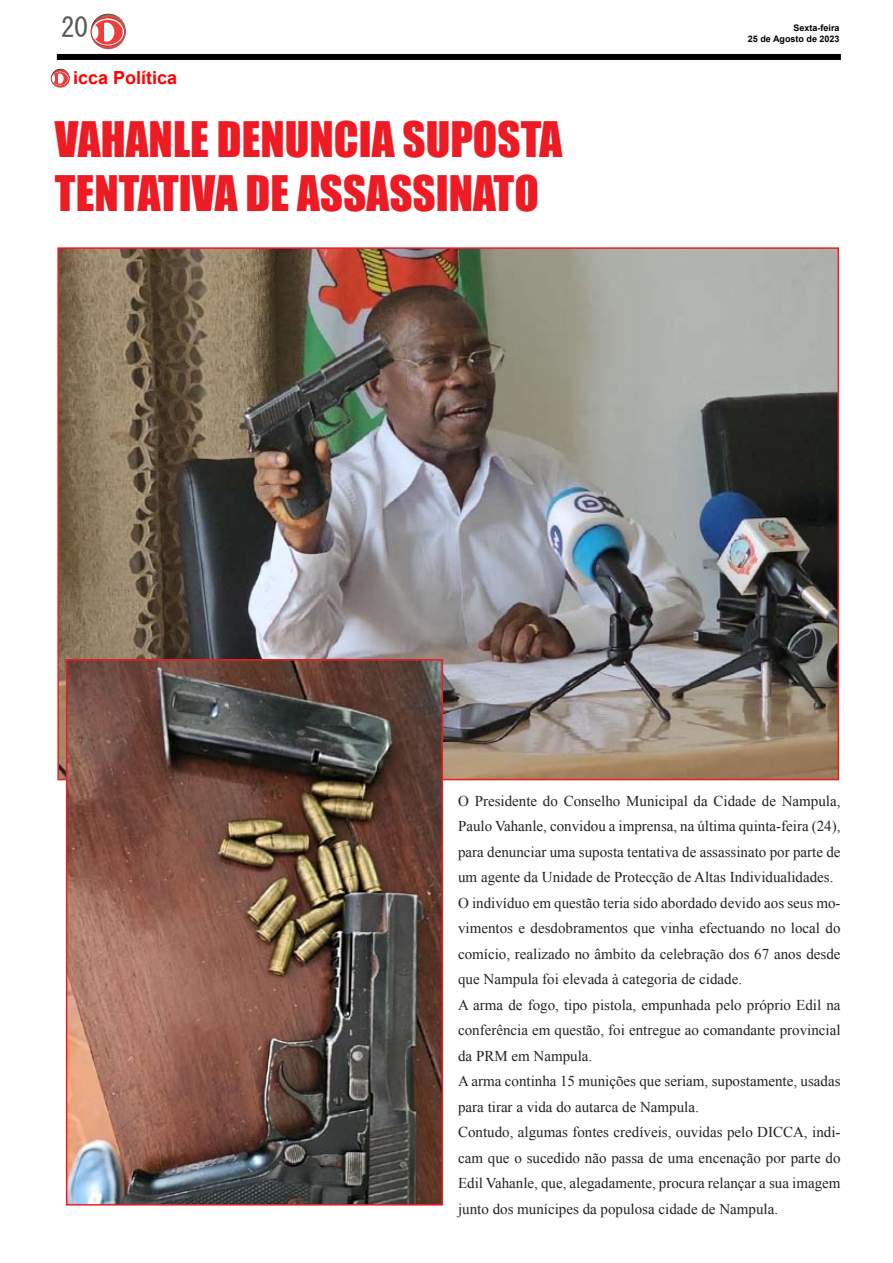
<style>
.page{position:relative;width:893px;height:1263px;background:#fff}
.page>*{position:absolute;margin:0;border:0;box-sizing:border-box;transform-origin:0 0}
.t1{font:45px/54px "Impact";color:#ed1c24}
.t2{font:27px "MS Gothic";color:#58595b}
.t3{font:700 18px "Arial";color:#fe0000}
.t4{font:15px/25.5px "Times New Roman";color:#222}
.t5{font:700 9px/10.8px "Arial";color:#000;text-align:right}
</style>
<div class="page">
<div style="left:57px;top:54px;width:784px;height:6px;background:#000"></div>
<svg style="left:91px;top:14px;width:35px;height:35px"></svg>
<svg style="left:91px;top:18px;width:34px;height:28px"></svg>
<div style="left:91px;top:18px;width:34px;height:28px;border:1px solid #d9322f;border-radius:50%"></div>
<svg style="left:93px;top:20px;width:30px;height:25px"></svg>
<div style="left:92px;top:26px;width:6px;height:13px;background:#fff;border-radius:50%"></div>
<div style="left:99px;top:23px;width:15px;height:19px;background:#fff;border-radius:50%"></div>
<hr style="left:99px;top:22px;width:4px;height:20px;background:#ef3e3d">
<svg style="left:51px;top:69px;width:19px;height:19px"></svg>
<div style="left:51px;top:71px;width:18px;height:15px;border:1px solid #d9322f;border-radius:50%"></div>
<div style="left:52px;top:72px;width:16px;height:13px;background:#ef3e3d;border-radius:50%"></div>
<div style="left:56px;top:74px;width:8px;height:10px;background:#fff;border-radius:50%"></div>
<svg style="left:52px;top:73px;width:6px;height:11px"></svg>
<img style="left:60px;top:250px;width:776px;height:527px">
<img style="left:69px;top:662px;width:371px;height:540px">
<div style="left:66px;top:659px;width:377px;height:546px;border:2px solid #ed1c24"></div>
<h2 class="t2" style="left:61px;top:14px;width:28px">20</h2>
<p class="t5" style="left:748px;top:23px;width:93px">Sexta-feira<br>25 de Agosto de 2023</p>
<p class="t3" style="left:73px;top:66px;width:106px">icca Política</p>
<h1 class="t1" style="left:55px;top:111px;width:509px">VAHANLE DENUNCIA SUPOSTA<br>TENTATIVA DE ASSASSINATO</h1>
<p class="t4" style="left:458px;top:788px;width:384px">O Presidente do Conselho Municipal da Cidade de Nampula, Paulo Vahanle, convidou a imprensa, na última quinta-feira (24), para denunciar uma suposta tentativa de assassinato por parte de um agente da Unidade de Protecção de Altas Individualidades.<br>O indivíduo em questão teria sido abordado devido aos seus mo&shy;vimentos e desdobramentos que vinha efectuando no local do comício, realizado no âmbito da celebração dos 67 anos desde que Nampula foi elevada à categoria de cidade.<br>A arma de fogo, tipo pistola, empunhada pelo próprio Edil na conferência em questão, foi entregue ao comandante provincial da PRM em Nampula.<br>A arma continha 15 munições que seriam, supostamente, usadas para tirar a vida do autarca de Nampula.<br>Contudo, algumas fontes credíveis, ouvidas pelo DICCA, indi&shy;cam que o sucedido não passa de uma encenação por parte do Edil Vahanle, que, alegadamente, procura relançar a sua imagem junto dos munícipes da populosa cidade de Nampula.</p>
</div>
